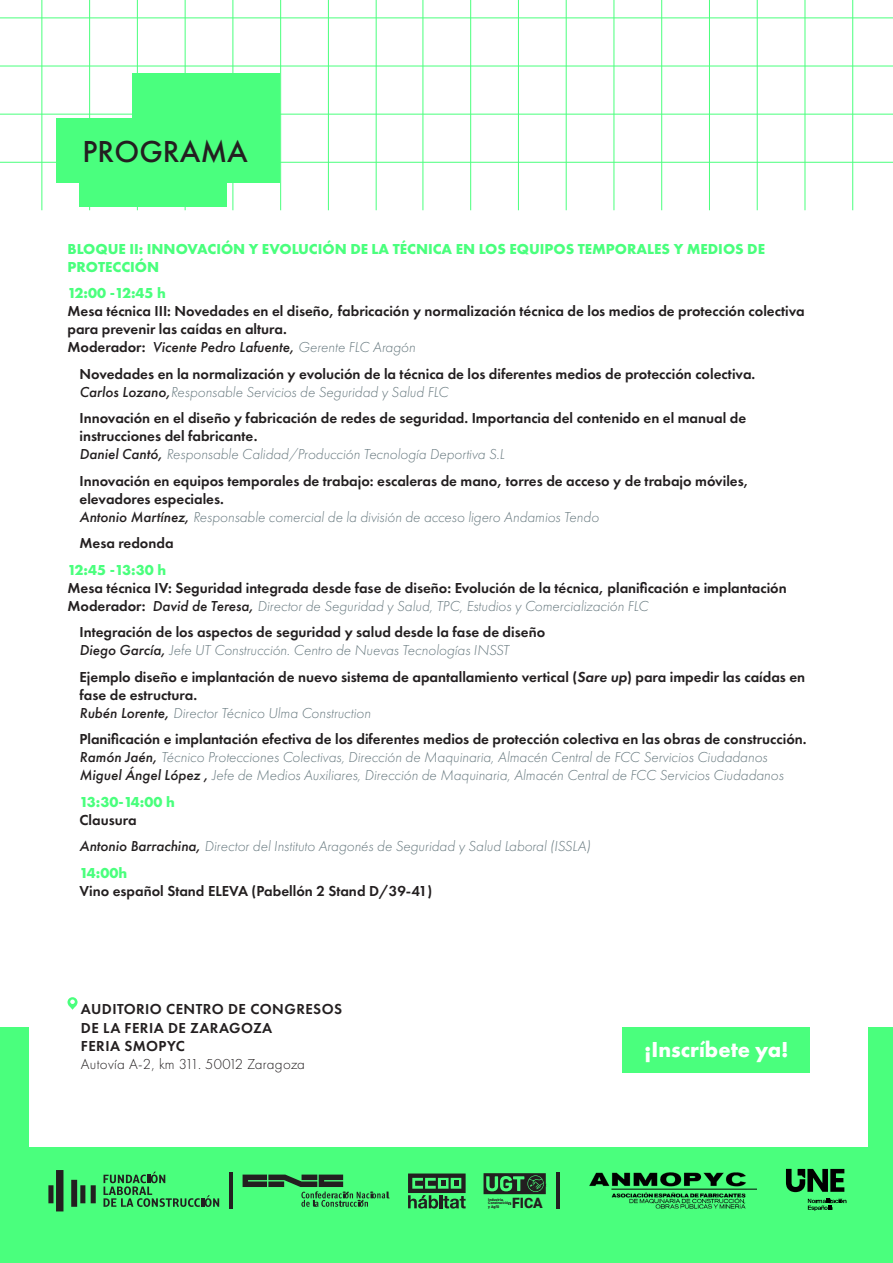
<style>
.page{position:relative;width:893px;height:1263px;background:#fff}
.page>*{position:absolute;margin:0;border:0;box-sizing:border-box;transform-origin:0 0}
.t1{font:500 31.5px "Futura PT";color:#231f20}
.t2{font:700 22.5px "Futura PT";color:#fff}
.t3{font:600 15px/18px "Futura PT";color:#231f20}
.t4{font:italic 300 15px "Futura PT";color:#66787e}
.t5{font:700 15px/18px "Futura PT";color:#4aff7d}
.t6{font:600 15px/18px "Futura PT";letter-spacing:.03em;color:#231f20}
.t7{font:italic 500 15px "Futura PT";color:#231f20}
.t8{font:300 15px "Futura PT";letter-spacing:.015em;color:#231f20}
.t9{font:900 14.25px "Roboto";color:#231f20}
.t10{font:900 3.75px/3.4px "Roboto";color:#231f20}
.s1{font-weight:600;font-style:normal}
.s2{font-weight:300;color:#66787e}
.s3{font-weight:500;color:#231f20}
.s4{font-weight:600;font-style:normal;color:#231f20}
.s5{font-style:italic}
.s6{font-size:5.1px}
</style>
<div class="page">
<hr style="left:423px;top:0;width:1px;height:210px;background:#4aff7d">
<hr style="left:470px;top:0;width:1px;height:210px;background:#4aff7d">
<hr style="left:518px;top:0;width:1px;height:210px;background:#4aff7d">
<hr style="left:566px;top:0;width:1px;height:210px;background:#4aff7d">
<hr style="left:614px;top:0;width:1px;height:210px;background:#4aff7d">
<hr style="left:661px;top:0;width:1px;height:210px;background:#4aff7d">
<hr style="left:709px;top:0;width:1px;height:210px;background:#4aff7d">
<hr style="left:757px;top:0;width:1px;height:210px;background:#4aff7d">
<hr style="left:805px;top:0;width:1px;height:210px;background:#4aff7d">
<hr style="left:852px;top:0;width:1px;height:210px;background:#4aff7d">
<hr style="left:0;top:162px;width:893px;height:1px;background:#4aff7d">
<hr style="left:0;top:114px;width:893px;height:1px;background:#4aff7d">
<hr style="left:0;top:66px;width:893px;height:1px;background:#4aff7d">
<hr style="left:0;top:18px;width:893px;height:1px;background:#4aff7d">
<hr style="left:41px;top:0;width:1px;height:210px;background:#4aff7d">
<hr style="left:89px;top:0;width:1px;height:210px;background:#4aff7d">
<hr style="left:137px;top:0;width:1px;height:210px;background:#4aff7d">
<hr style="left:185px;top:0;width:1px;height:210px;background:#4aff7d">
<hr style="left:233px;top:0;width:1px;height:210px;background:#4aff7d">
<hr style="left:280px;top:0;width:1px;height:210px;background:#4aff7d">
<hr style="left:328px;top:0;width:1px;height:210px;background:#4aff7d">
<hr style="left:376px;top:0;width:1px;height:210px;background:#4aff7d">
<div style="left:868px;top:1027px;width:25px;height:236px;background:#4aff7d"></div>
<div style="left:0;top:1027px;width:29px;height:236px;background:#4aff7d"></div>
<div style="left:20px;top:1147px;width:848px;height:116px;background:#4aff7d"></div>
<div style="left:623px;top:1028px;width:187px;height:45px;background:#4aff7d"></div>
<svg style="left:67px;top:997px;width:11px;height:10px"></svg>
<svg style="left:68px;top:999px;width:9px;height:11px"></svg>
<hr style="left:556px;top:1172px;width:3px;height:37px;background:#231f20">
<svg style="left:48px;top:1170px;width:48px;height:41px"></svg>
<svg style="left:104px;top:1171px;width:115px;height:36px"></svg>
<hr style="left:229px;top:1172px;width:3px;height:37px;background:#231f20">
<svg style="left:243px;top:1174px;width:147px;height:33px"></svg>
<svg style="left:408px;top:1173px;width:58px;height:35px"></svg>
<svg style="left:484px;top:1173px;width:62px;height:21px"></svg>
<img style="left:589px;top:1173px;width:168px;height:36px">
<svg style="left:786px;top:1169px;width:58px;height:23px"></svg>
<svg style="left:808px;top:1199px;width:38px;height:12px"></svg>
<div style="left:57px;top:118px;width:223px;height:65px;background:#4aff7e"></div>
<div style="left:132px;top:74px;width:148px;height:54px;background:#4aff7e"></div>
<div style="left:79px;top:170px;width:148px;height:37px;background:#4aff7e"></div>
<p class="t1" style="left:82px;top:133px;width:167px">PROGRAMA</p>
<p class="t5" style="left:68px;top:239px;width:699px">BLOQUE II: INNOVACIÓN Y EVOLUCIÓN DE LA TÉCNICA EN LOS EQUIPOS TEMPORALES Y MEDIOS DE<br>PROTECCIÓN</p>
<p class="t5" style="left:68px;top:284px;width:100px">12:00 -12:45 h</p>
<p class="t3" style="left:68px;top:302px;width:739px">Mesa técnica III: Novedades en el diseño, fabricación y normalización técnica de los medios de protección colectiva para prevenir las caídas en altura.</p>
<p class="t7" style="left:68px;top:338px;width:349px"><span class="s1">Moderador:</span> Vicente Pedro Lafuente, <span class="s2">Gerente FLC Aragón</span></p>
<p class="t3" style="left:80px;top:365px;width:677px">Novedades en la normalización y evolución de la técnica de los diferentes medios de protección colectiva.</p>
<p class="t4" style="left:80px;top:383px;width:370px"><span class="s3">Carlos Lozano,</span>Responsable Servicios de Seguridad y Salud FLC</p>
<p class="t3" style="left:80px;top:409px;width:668px">Innovación en el diseño y fabricación de redes de seguridad. Importancia del contenido en el manual de instrucciones del fabricante.</p>
<p class="t4" style="left:80px;top:446px;width:427px"><span class="s3">Daniel Cantó,</span> Responsable Calidad/Producción Tecnología Deportiva S.L</p>
<p class="t3" style="left:80px;top:472px;width:671px">Innovación en equipos temporales de trabajo: escaleras de mano, torres de acceso y de trabajo móviles, elevadores especiales.</p>
<p class="t4" style="left:80px;top:508px;width:521px"><span class="s3">Antonio Martínez,</span> Responsable comercial de la división de acceso ligero Andamios Tendo</p>
<p class="t3" style="left:80px;top:534px;width:96px">Mesa redonda</p>
<p class="t5" style="left:68px;top:560px;width:100px">12:45 -13:30 h</p>
<p class="t3" style="left:68px;top:579px;width:721px">Mesa técnica IV: Seguridad integrada desde fase de diseño: Evolución de la técnica, planificación e implantación</p>
<p class="t4" style="left:68px;top:597px;width:582px"><span class="s4">Moderador:</span> <span class="s3">David de Teresa,</span> Director de Seguridad y Salud, TPC, Estudios y Comercialización FLC</p>
<p class="t3" style="left:80px;top:623px;width:467px">Integración de los aspectos de seguridad y salud desde la fase de diseño</p>
<p class="t4" style="left:80px;top:642px;width:431px"><span class="s3">Diego García,</span> Jefe UT Construcción. Centro de Nuevas Tecnologías INSST</p>
<p class="t3" style="left:80px;top:668px;width:727px">Ejemplo diseño e implantación de nuevo sistema de apantallamiento vertical (<span class="s5">Sare up</span>) para impedir las caídas en fase de estructura.</p>
<p class="t4" style="left:80px;top:704px;width:293px"><span class="s3">Rubén Lorente,</span> Director Técnico Ulma Construction</p>
<p class="t3" style="left:80px;top:730px;width:729px">Planificación e implantación efectiva de los diferentes medios de protección colectiva en las obras de construcción.</p>
<p class="t4" style="left:80px;top:749px;width:689px"><span class="s3">Ramón Jaén,</span> Técnico Protecciones Colectivas, Dirección de Maquinaria, Almacén Central de FCC Servicios Ciudadanos</p>
<p class="t4" style="left:80px;top:767px;width:705px"><span class="s3">Miguel Ángel López ,</span> Jefe de Medios Auxiliares, Dirección de Maquinaria, Almacén Central de FCC Servicios Ciudadanos</p>
<p class="t5" style="left:80px;top:792px;width:97px">13:30-14:00 h</p>
<p class="t3" style="left:80px;top:811px;width:59px">Clausura</p>
<p class="t4" style="left:80px;top:838px;width:513px"><span class="s3">Antonio Barrachina,</span> Director del Instituto Aragonés de Seguridad y Salud Laboral (ISSLA)</p>
<p class="t5" style="left:80px;top:863px;width:49px">14:00h</p>
<p class="t3" style="left:80px;top:882px;width:354px">Vino español Stand ELEVA (Pabellón 2 Stand D/39-41)</p>
<p class="t6" style="left:81px;top:1000px;width:263px">AUDITORIO CENTRO DE CONGRESOS<br>DE LA FERIA DE ZARAGOZA</p>
<p class="t6" style="left:81px;top:1036px;width:105px">FERIA SMOPYC</p>
<p class="t8" style="left:81px;top:1055px;width:226px">Autovía A-2, km 311. 50012 Zaragoza</p>
<p class="t9" style="left:512px;top:1192px;width:32px">FICA</p>
<p class="t10" style="left:488px;top:1197px;width:25px">Industria,<br>Construcció<span class="s6">n </span>y Ag<span class="s6">ro</span></p>
<p class="t2" style="left:644px;top:1035px;width:146px">¡Inscríbete ya!</p>
</div>
